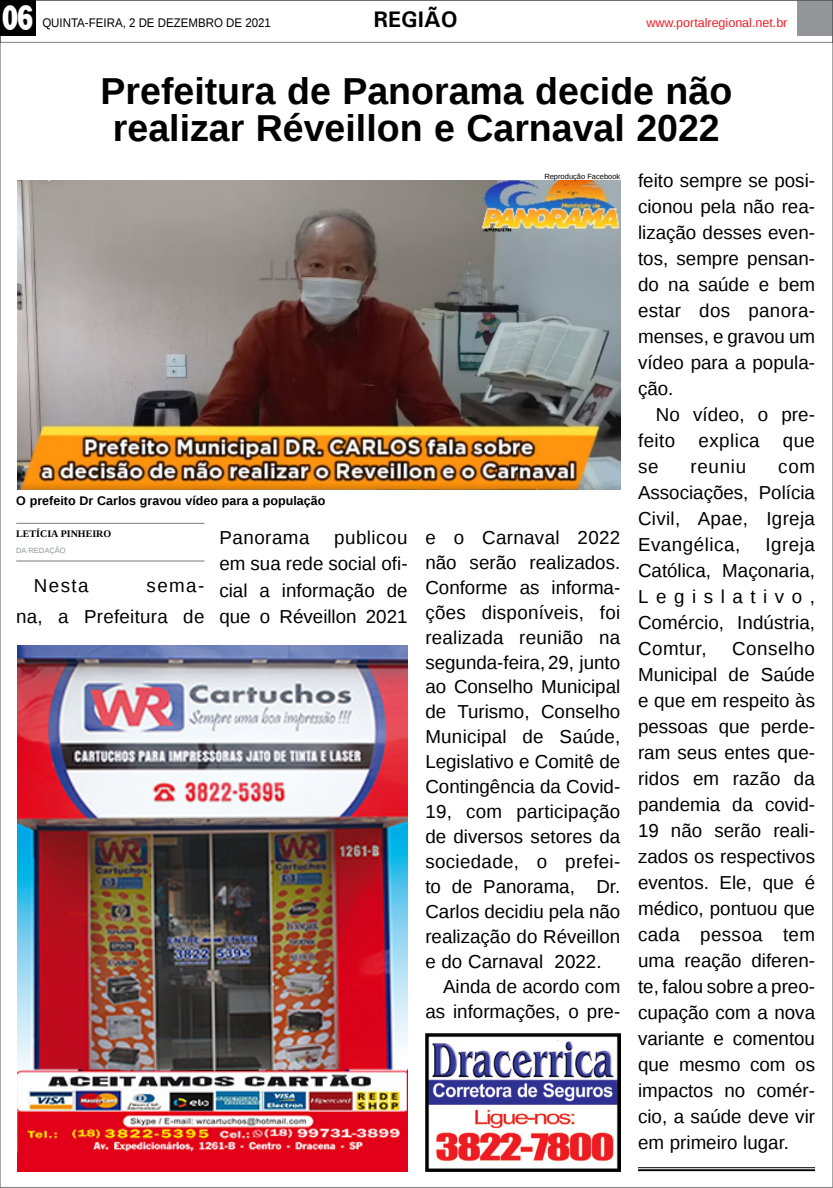
<style>
.page{position:relative;width:833px;height:1188px;background:#fff}
.page>*{position:absolute;margin:0;border:0;box-sizing:border-box;transform-origin:0 0}
.TÍTULO{font:700 37.5px "Liberation Sans";color:#000}
.t1{font:800 36.12px "Rockwell";color:#fff;scale:.7 1}
.TITULO_PG{font:700 22.5px "Univers";color:#000}
.MATÉRIA{font:18.75px/26px "Liberation Sans";color:#000;text-align:justify}
.MATÉRIA-2{font:18.75px "Liberation Sans";letter-spacing:.025em;color:#000}
.LEGENDA{font:700 12.5px "Liberation Sans";color:#000}
.DATA_PG{font:12.5px "Liberation Sans";color:#000;scale:.92 1}
.DATA_PG-2{font:12.5px "Liberation Sans";color:#ed1d24}
.CRÉDITO_NOME{font:700 10px "Liberation Serif";color:#000}
.CRÉDITO_FOTO{font:7.5px "Liberation Sans";color:#000}
.CRÉDITO_MATÉRIA{font:7.5px "Liberation Sans";color:#939598}
</style>
<div class="page">
<div style="left:0;top:0;width:35px;height:35px;background:#000"></div>
<div style="left:797px;top:0;width:36px;height:35px;background:#939598"></div>
<hr style="left:638px;top:1166px;width:177px;height:1px;background:#000">
<hr style="left:638px;top:1168px;width:177px;height:2px;background:#000">
<img style="left:18px;top:645px;width:389px;height:525px">
<img style="left:425px;top:1033px;width:195px;height:137px">
<img style="left:18px;top:181px;width:602px;height:308px">
<hr style="left:16px;top:522px;width:188px;height:2px;background:#939598">
<hr style="left:16px;top:560px;width:188px;height:1px;background:#939598">
<p class="t1" style="left:2px;top:-3px;width:48px">06</p>
<p class="DATA_PG" style="left:42px;top:15px;width:250px">QUINTA-FEIRA, 2 DE DEZEMBRO DE 2021</p>
<p class="TITULO_PG" style="left:374px;top:6px;width:86px">REGIÃO</p>
<p class="DATA_PG-2" style="left:646px;top:15px;width:143px">www.portalregional.net.br</p>
<p class="TÍTULO" style="left:101px;top:65px;width:633px">Prefeitura de Panorama decide não</p>
<p class="TÍTULO" style="left:113px;top:103px;width:608px">realizar Réveillon e Carnaval 2022</p>
<p class="CRÉDITO_FOTO" style="left:544px;top:172px;width:77px">Reprodução Facebook</p>
<p class="MATÉRIA" style="left:638px;top:169px;width:178px">feito sempre se posi&shy;cionou pela não rea&shy;lização desses even&shy;tos, sempre pensan&shy;do na saúde e bem estar dos panora&shy;menses, e gravou um vídeo para a popula&shy;ção.</p>
<p class="MATÉRIA" style="left:638px;top:402px;width:178px;text-indent:18px">No vídeo, o pre&shy;feito explica que se</p>
<p class="MATÉRIA" style="left:690px;top:454px;width:57px">reuniu</p>
<p class="MATÉRIA" style="left:638px;top:454px;width:178px;text-indent:140px">com Associações, Polícia Civil, Apae, Igreja Evangélica,</p>
<p class="LEGENDA" style="left:16px;top:492px;width:311px">O prefeito Dr Carlos gravou vídeo para a população</p>
<p class="CRÉDITO_NOME" style="left:16px;top:526px;width:96px">LETÍCIA PINHEIRO</p>
<p class="CRÉDITO_MATÉRIA" style="left:16px;top:546px;width:51px">DA REDAÇÃO</p>
<p class="MATÉRIA" style="left:34px;top:573px;width:56px">Nesta</p>
<p class="MATÉRIA" style="left:219px;top:524px;width:190px;line-height:26.4px;text-indent:115px">publicou em sua rede social ofi&shy;cial a informação de que o Réveillon 2021</p>
<p class="MATÉRIA" style="left:425px;top:525px;width:196px;line-height:24.9px">e o Carnaval 2022 não serão realizados.<br>Conforme as informa&shy;ções disponíveis, foi realizada reunião na segunda-feira, 29, junto ao Conselho Municipal de Turismo, Conselho Municipal de Saúde, Legislativo e Comitê de Contingência da Covid-19, com participação de diversos setores da sociedade, o prefei&shy;to de Panorama, Dr.<br>Carlos decidiu pela não realização do Réveillon e do Carnaval 2022.</p>
<p class="MATÉRIA" style="left:425px;top:974px;width:196px;line-height:24.9px;text-align:right">Ainda de acordo com as informações, o pre-</p>
<p class="MATÉRIA-2" style="left:219px;top:526px;width:92px">Panorama</p>
<p class="MATÉRIA" style="left:638px;top:532px;width:178px;text-indent:127px">Igreja Católica, Maçonaria, Legislativo, Comércio, Indústria, Comtur,</p>
<p class="MATÉRIA" style="left:16px;top:570px;width:190px;line-height:31.4px;text-align:right">sema-<br>na, a Prefeitura de</p>
<p class="MATÉRIA" style="left:638px;top:636px;width:179px;text-indent:94px">Conselho Municipal de Saúde e que em respeito às pessoas que perde&shy;ram seus entes que&shy;ridos em razão da pandemia da covid-19 não serão reali&shy;zados os respectivos eventos. Ele, que é médico, pontuou que cada pessoa tem uma reação diferen&shy;te, falou sobre a preo&shy;cupação com a nova variante e comentou que mesmo com os impactos no comér&shy;cio, a saúde deve vir em primeiro lugar.</p>
</div>
